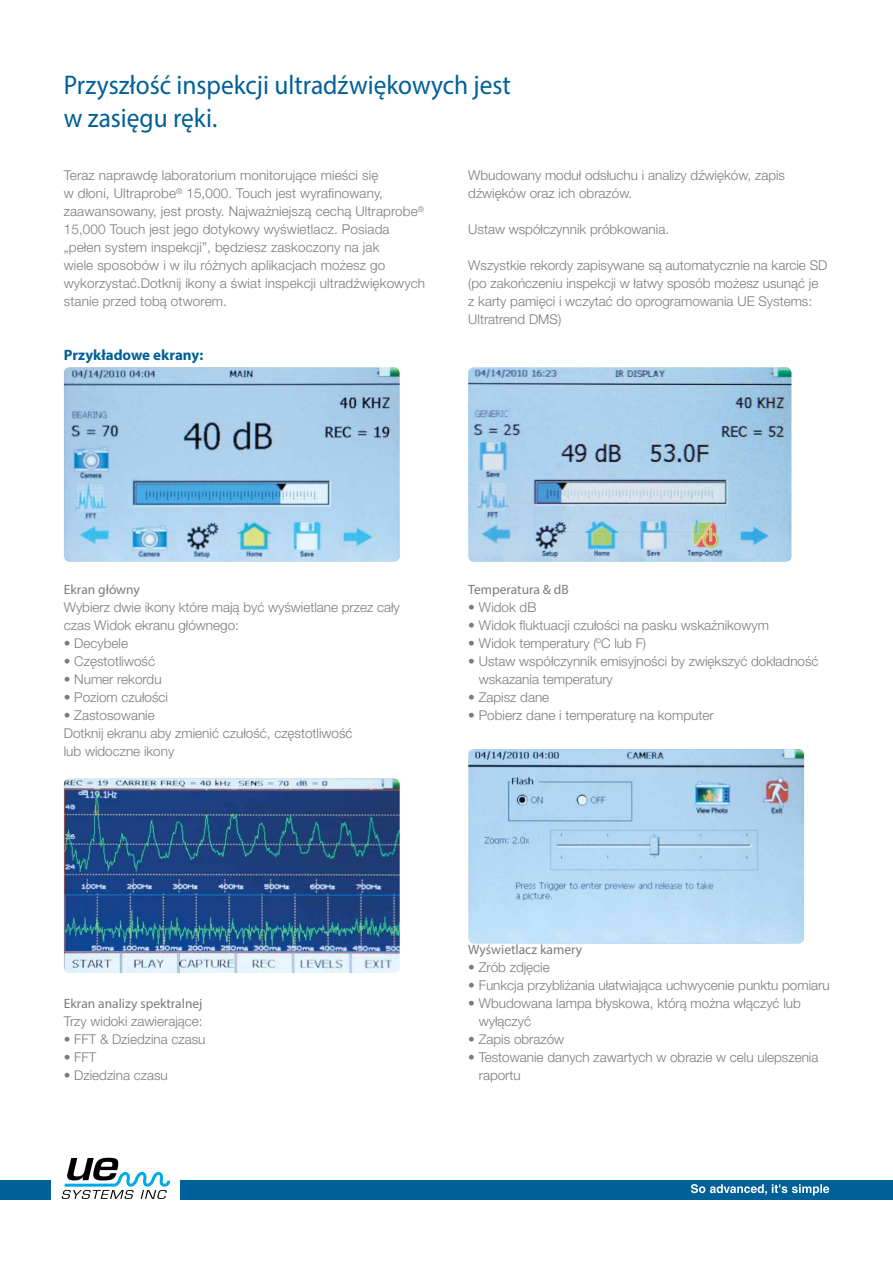
<style>
.page{position:relative;width:893px;height:1263px;background:#fff}
.page>*{position:absolute;margin:0;border:0;box-sizing:border-box;transform-origin:0 0}
.t1{font:27px/32.4px "Myriad Pro";color:#006098;scale:.94 1}
.t2{font:700 15px "Myriad Pro";color:#006098}
.t3{font:300 13.5px/18px "Helvetica Neue";color:#7c7b7b}
.t4{font:13.5px "Myriad Pro";color:#7c7b7b}
</style>
<div class="page">
<div style="left:0;top:1180px;width:893px;height:20px;background:#006098"></div>
<div style="left:51px;top:1177px;width:129px;height:27px;background:#fff"></div>
<svg style="left:61px;top:1158px;width:109px;height:41px"></svg>
<svg style="left:691px;top:1184px;width:138px;height:11px"></svg>
<img style="left:64px;top:367px;width:336px;height:195px">
<img style="left:468px;top:367px;width:323px;height:195px">
<img style="left:468px;top:749px;width:336px;height:194px">
<img style="left:64px;top:778px;width:336px;height:195px">
<h1 class="t1" style="left:64px;top:69px;width:477px">Przyszłość inspekcji ultradźwiękowych jest w zasięgu ręki.</h1>
<p class="t3" style="left:468px;top:165px;width:318px">Wbudowany moduł odsłuchu i analizy dźwięków, zapis dźwięków oraz ich obrazów.</p>
<p class="t3" style="left:468px;top:219px;width:202px">Ustaw współczynnik próbkowania.</p>
<p class="t3" style="left:468px;top:255px;width:361px">Wszystkie rekordy zapisywane są automatycznie na karcie SD (po zakończeniu inspekcji w łatwy sposób możesz usunąć je z karty pamięci i wczytać do oprogramowania UE Systems:<br>Ultratrend DMS)</p>
<p class="t3" style="left:64px;top:165px;width:363px">Teraz naprawdę laboratorium monitorujące mieści się<br>w dłoni, Ultraprobe<sup>®</sup> 15,000. Touch jest wyrafinowany, zaawansowany, jest prosty. Najważniejszą cechą Ultraprobe<sup>® </sup>15,000 Touch jest jego dotykowy wyświetlacz. Posiada „pełen system inspekcji”, będziesz zaskoczony na jak<br>wiele sposobów i w ilu różnych aplikacjach możesz go wykorzystać.Dotknij ikony a świat inspekcji ultradźwiękowych stanie przed tobą otworem.</p>
<p class="t2" style="left:64px;top:345px;width:141px">Przykładowe ekrany:</p>
<p class="t4" style="left:64px;top:581px;width:78px">Ekran główny</p>
<p class="t3" style="left:64px;top:597px;width:338px">Wybierz dwie ikony które mają być wyświetlane przez cały czas Widok ekranu głównego:</p>
<p class="t3" style="left:64px;top:633px;width:66px">• Decybele</p>
<p class="t3" style="left:64px;top:651px;width:93px">• Częstotliwość</p>
<p class="t3" style="left:64px;top:669px;width:99px">• Numer rekordu</p>
<p class="t3" style="left:64px;top:687px;width:106px">• Poziom czułości</p>
<p class="t3" style="left:64px;top:705px;width:290px">• Zastosowanie<br>Dotknij ekranu aby zmienić czułość, częstotliwość lub widoczne ikony</p>
<p class="t4" style="left:468px;top:581px;width:102px">Temperatura &amp; dB</p>
<p class="t3" style="left:468px;top:597px;width:70px">• Widok dB</p>
<p class="t3" style="left:468px;top:615px;width:302px">• Widok fluktuacji czułości na pasku wskaźnikowym</p>
<p class="t3" style="left:468px;top:633px;width:179px">• Widok temperatury (ºC lub F)</p>
<p class="t3" style="left:479px;top:651px;width:341px;text-indent:-11px">• Ustaw współczynnik emisyjności by zwiększyć dokładność wskazania temperatury</p>
<p class="t3" style="left:468px;top:687px;width:83px">• Zapisz dane</p>
<p class="t3" style="left:468px;top:705px;width:247px">• Pobierz dane i temperaturę na komputer</p>
<p class="t4" style="left:64px;top:995px;width:140px">Ekran analizy spektralnej</p>
<p class="t3" style="left:64px;top:1011px;width:140px">Trzy widoki zawierające:</p>
<p class="t3" style="left:64px;top:1029px;width:143px">• FFT &amp; Dziedzina czasu</p>
<p class="t3" style="left:64px;top:1047px;width:34px">• FFT</p>
<p class="t3" style="left:64px;top:1065px;width:106px">• Dziedzina czasu</p>
<p class="t4" style="left:468px;top:941px;width:115px">Wyświetlacz kamery</p>
<p class="t3" style="left:468px;top:957px;width:83px">• Zrób zdjęcie</p>
<p class="t3" style="left:468px;top:975px;width:363px">• Funkcja przybliżania ułatwiająca uchwycenie punktu pomiaru</p>
<p class="t3" style="left:479px;top:993px;width:324px;text-indent:-11px">• Wbudowana lampa błyskowa, którą można włączyć lub wyłączyć</p>
<p class="t3" style="left:468px;top:1029px;width:98px">• Zapis obrazów</p>
<p class="t3" style="left:479px;top:1047px;width:341px;text-indent:-11px">• Testowanie danych zawartych w obrazie w celu ulepszenia raportu</p>
</div>
